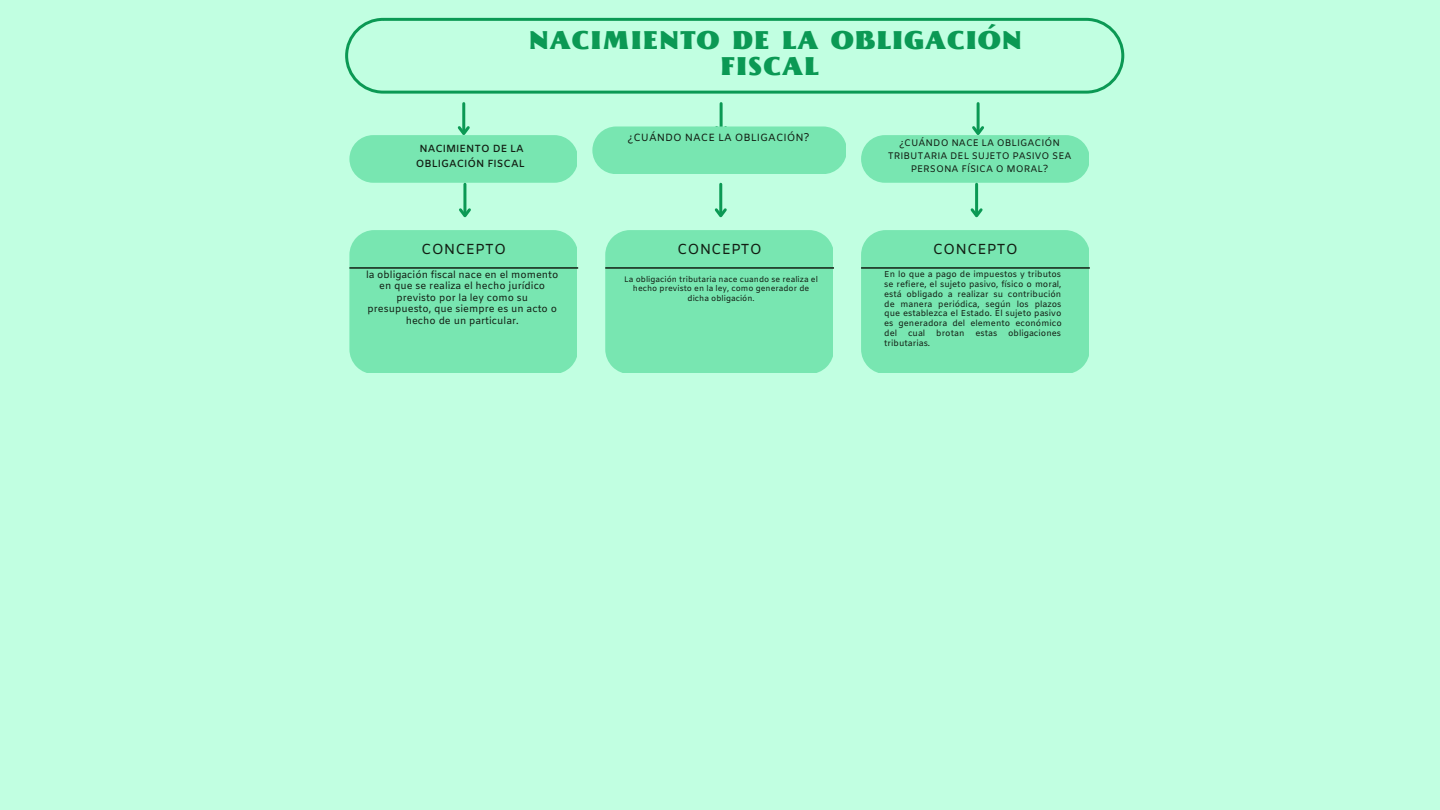
<style>
.page{position:relative;width:1440px;height:810px;background:#c1ffe1}
.page>*{position:absolute;margin:0;border:0;box-sizing:border-box;transform-origin:0 0}
.t1{font:900 25.9px/25.8px "Beatrix Antiqua";letter-spacing:.035em;color:#0b9954;text-align:center}
.t2{font:14.5px "Amiko";color:#121e13}
.t3{font:600 10.4px/14.4px "Amiko";color:#121e13;text-align:center}
.t4{font:10.4px "Amiko";color:#121e13}
.t5{font:9.9px/11.5px "Amiko";color:#121e13;text-align:center}
.t6{font:9.5px/12.8px "Amiko";color:#121e13;text-align:center}
.t7{font:8.5px/9.9px "Amiko";color:#121e13;text-align:justify}
.t8{font:8px/9.3px "Amiko";color:#121e13;text-align:center}
</style>
<div class="page">
<hr style="left:462px;top:104px;width:3px;height:29px;background:#0b9954">
<svg style="left:457px;top:123px;width:13px;height:12px"></svg>
<hr style="left:720px;top:104px;width:3px;height:29px;background:#0b9954">
<hr style="left:977px;top:104px;width:3px;height:29px;background:#0b9954">
<svg style="left:972px;top:123px;width:12px;height:12px"></svg>
<div style="left:349px;top:135px;width:228px;height:48px;background:#78e6b1;border-radius:24px"></div>
<hr style="left:463px;top:184px;width:3px;height:31px;background:#0b9954">
<svg style="left:459px;top:206px;width:12px;height:12px"></svg>
<div style="left:349px;top:230px;width:228px;height:143px;background:#78e6b1"></div>
<hr style="left:349px;top:267px;width:229px;height:2px;background:#121e13">
<svg style="left:345px;top:18px;width:779px;height:76px"></svg>
<svg style="left:592px;top:123px;width:254px;height:51px;background:#7fe8b5"></svg>
<hr style="left:719px;top:184px;width:3px;height:31px;background:#0b9954">
<svg style="left:714px;top:206px;width:13px;height:12px"></svg>
<div style="left:605px;top:230px;width:228px;height:143px;background:#78e6b1"></div>
<hr style="left:605px;top:267px;width:229px;height:2px;background:#121e13">
<div style="left:861px;top:135px;width:228px;height:48px;background:#78e6b1;border-radius:24px"></div>
<hr style="left:975px;top:184px;width:3px;height:31px;background:#0b9954">
<svg style="left:970px;top:206px;width:13px;height:12px"></svg>
<div style="left:861px;top:230px;width:228px;height:143px;background:#78e6b1"></div>
<hr style="left:861px;top:267px;width:229px;height:2px;background:#121e13">
<h1 class="t1" style="left:529px;top:27px;width:495px">NACIMIENTO DE LA OBLIGACIÓN<br>FISCAL</h1>
<p class="t3" style="left:416px;top:142px;width:110px">NACIMIENTO DE LA<br>OBLIGACIÓN FISCAL</p>
<h2 class="t2" style="left:421px;top:241px;width:87px">CONCEPTO</h2>
<p class="t5" style="left:366px;top:269px;width:194px">la obligación fiscal nace en el momento en que se realiza el hecho jurídico previsto por la ley como su presupuesto, que siempre es un acto o hecho de un particular.</p>
<p class="t4" style="left:628px;top:131px;width:184px">¿CUÁNDO NACE LA OBLIGACIÓN?</p>
<p class="t6" style="left:888px;top:137px;width:185px">¿CUÁNDO NACE LA OBLIGACIÓN<br>TRIBUTARIA DEL SUJETO PASIVO SEA<br>PERSONA FÍSICA O MORAL?</p>
<h2 class="t2" style="left:677px;top:241px;width:87px">CONCEPTO</h2>
<h2 class="t2" style="left:933px;top:241px;width:87px">CONCEPTO</h2>
<p class="t8" style="left:624px;top:275px;width:195px">La obligación tributaria nace cuando se realiza el hecho previsto en la ley, como generador de dicha obligación.</p>
<p class="t7" style="left:884px;top:270px;width:179px">En lo que a pago de impuestos y tributos se refiere, el sujeto pasivo, físico o moral, está obligado a realizar su contribución de manera periódica, según los plazos que establezca el Estado. El sujeto pasivo es generadora del elemento económico del</p>
<p class="t7" style="left:908px;top:329px;width:19px">cual</p>
<p class="t7" style="left:936px;top:329px;width:30px">brotan</p>
<p class="t7" style="left:975px;top:329px;width:23px">estas</p>
<p class="t7" style="left:1008px;top:329px;width:55px">obligaciones</p>
<p class="t7" style="left:884px;top:339px;width:47px">tributarias.</p>
</div>
